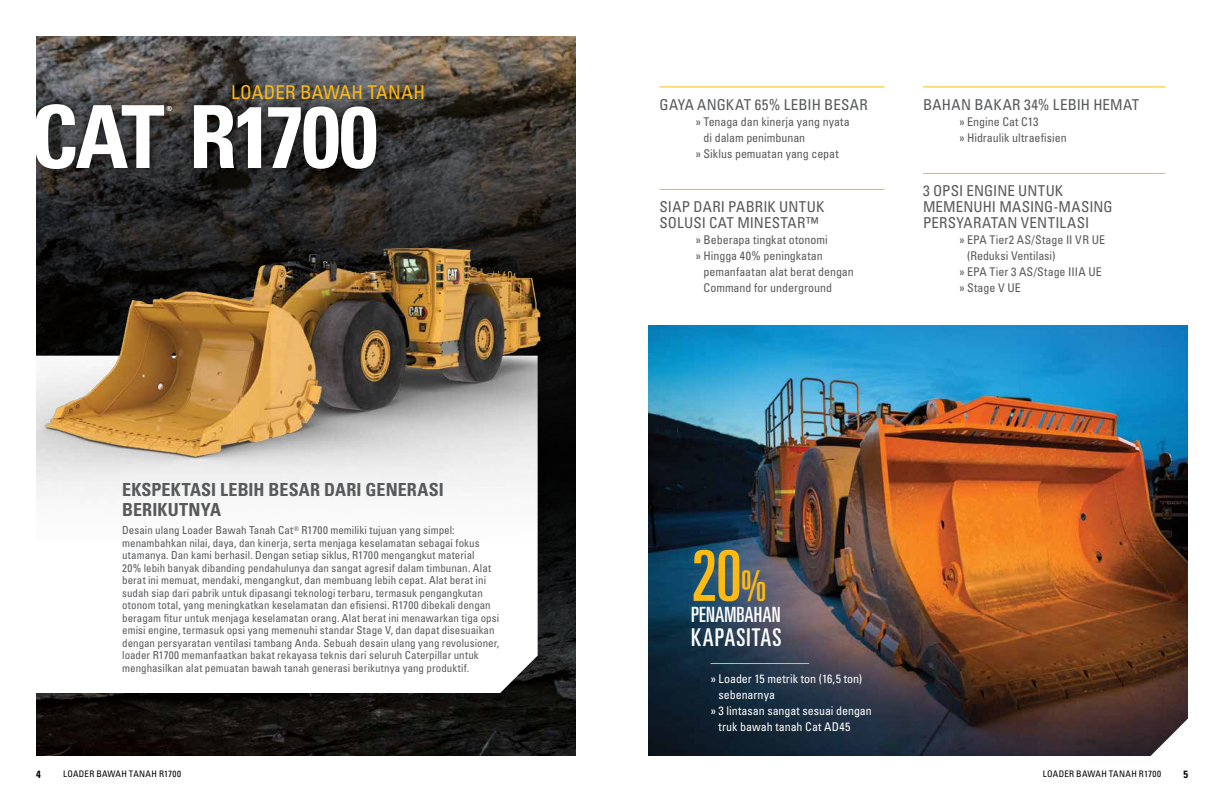
<style>
.page{position:relative;width:1224px;height:792px;background:#fff}
.page>*{position:absolute;margin:0;border:0;box-sizing:border-box;transform-origin:0 0}
.t1{font:700 condensed 87px "Univers LT Std";letter-spacing:-.04em;color:#fff}
.t2{font:ultra-condensed 70.2px "Univers LT Std";color:#fdba12}
.t3{font:ultra-condensed 24.5px "Univers LT Std";letter-spacing:.045em;color:#fff}
.t4{font:ultra-condensed 21px "Univers LT Std";letter-spacing:.01em;color:#fff}
.t5{font:condensed 19px "Univers LT Std";letter-spacing:.015em;color:#fdba12}
.t6{font:700 condensed 18px/20px "Univers LT Std";letter-spacing:.005em;color:#58595b}
.t7{font:condensed 15px/16px "Univers LT Std";letter-spacing:.01em;color:#58595b}
.t8{font:condensed 12px/16px "Univers LT Std";letter-spacing:-.005em;color:#58595b}
.t9{font:condensed 12px "Univers LT Std";color:#fff}
.t10{font:condensed 11px/12.5px "Univers LT Std";color:#58595b}
.t11{font:700 condensed 10.5px "Univers LT Std";color:#000}
.t12{font:condensed 9px "Univers LT Std";letter-spacing:.035em;color:#000}
.t13{font:700 condensed 7px "Univers LT Std";color:#fff}
.s1{font-size:42.3px}
</style>
<div class="page">
<svg style="left:36px;top:547px;width:540px;height:209px;background:#13110f"></svg>
<hr style="left:660px;top:86px;width:225px;height:1px;background:#fdba12">
<hr style="left:660px;top:189px;width:225px;height:1px;background:#fdba12">
<hr style="left:923px;top:86px;width:242px;height:1px;background:#fdba12">
<hr style="left:923px;top:173px;width:242px;height:1px;background:#fdba12">
<svg style="left:36px;top:36px;width:540px;height:159px;background:#514c47"></svg>
<div style="left:15px;top:347px;width:531px;height:354px;background:#000;opacity:.15"></div>
<svg style="left:36px;top:547px;width:502px;height:146px"></svg>
<img style="left:36px;top:195px;width:540px;height:352px">
<div style="left:22px;top:92px;width:367px;height:89px;background:#000;opacity:.75"></div>
<div style="left:0;top:36px;width:36px;height:720px;background:#fff"></div>
<img style="left:648px;top:325px;width:540px;height:431px">
<svg style="left:1148px;top:719px;width:40px;height:37px"></svg>
<hr style="left:711px;top:663px;width:98px;height:1px;background:#fdba12">
<h3 class="t5" style="left:231px;top:80px;width:195px">LOADER BAWAH TANAH</h3>
<h1 class="t1" style="left:30px;top:84px;width:349px">CAT R1700</h1>
<p class="t13" style="left:166px;top:104px;width:7px">®</p>
<h3 class="t6" style="left:122px;top:479px;width:323px">EKSPEKTASI LEBIH BESAR DARI GENERASI<br>BERIKUTNYA</h3>
<p class="t10" style="left:122px;top:524px;width:379px">Desain ulang Loader Bawah Tanah Cat<sup>®</sup> R1700 memiliki tujuan yang simpel: menambahkan nilai, daya, dan kinerja, serta menjaga keselamatan sebagai fokus utamanya. Dan kami berhasil. Dengan setiap siklus, R1700 mengangkut material<br>20% lebih banyak dibanding pendahulunya dan sangat agresif dalam timbunan. Alat berat ini memuat, mendaki, mengangkut, dan membuang lebih cepat. Alat berat ini sudah siap dari pabrik untuk dipasangi teknologi terbaru, termasuk pengangkutan otonom total, yang meningkatkan keselamatan dan efisiensi. R1700 dibekali dengan beragam fitur untuk menjaga keselamatan orang. Alat berat ini menawarkan tiga opsi emisi engine, termasuk opsi yang memenuhi standar Stage V, dan dapat disesuaikan dengan persyaratan ventilasi tambang Anda. Sebuah desain ulang yang revolusioner, loader R1700 memanfaatkan bakat rekayasa teknis dari seluruh Caterpillar untuk menghasilkan alat pemuatan bawah tanah generasi berikutnya yang produktif.</p>
<h3 class="t7" style="left:660px;top:96px;width:210px">GAYA ANGKAT 65% LEBIH BESAR</h3>
<p class="t8" style="left:696px;top:113px;width:156px">» Tenaga dan kinerja yang nyata</p>
<p class="t8" style="left:704px;top:129px;width:103px">di dalam penimbunan</p>
<p class="t8" style="left:696px;top:145px;width:145px">» Siklus pemuatan yang cepat</p>
<h3 class="t7" style="left:660px;top:199px;width:166px">SIAP DARI PABRIK UNTUK<br>SOLUSI CAT MINESTAR™</h3>
<p class="t8" style="left:696px;top:232px;width:134px">» Beberapa tingkat otonomi</p>
<p class="t8" style="left:696px;top:248px;width:129px">» Hingga 40% peningkatan</p>
<p class="t8" style="left:704px;top:264px;width:152px">pemanfaatan alat berat dengan</p>
<p class="t8" style="left:704px;top:280px;width:130px">Command for underground</p>
<h3 class="t7" style="left:923px;top:96px;width:218px">BAHAN BAKAR 34% LEBIH HEMAT</h3>
<p class="t8" style="left:959px;top:113px;width:109px">» Engine Cat C13<br>» Hidraulik ultraefisien</p>
<h3 class="t7" style="left:923px;top:183px;width:191px">3 OPSI ENGINE UNTUK<br>MEMENUHI MASING-MASING<br>PERSYARATAN VENTILASI</h3>
<p class="t8" style="left:959px;top:232px;width:148px">» EPA Tier2 AS/Stage II VR UE</p>
<p class="t8" style="left:967px;top:248px;width:90px">(Reduksi Ventilasi)</p>
<p class="t8" style="left:959px;top:264px;width:144px">» EPA Tier 3 AS/Stage IIIA UE</p>
<p class="t8" style="left:959px;top:280px;width:63px">» Stage V UE</p>
<h2 class="t2" style="left:691px;top:536px;width:77px">20<span class="s1">%</span></h2>
<h3 class="t4" style="left:691px;top:603px;width:91px">PENAMBAHAN</h3>
<h3 class="t3" style="left:691px;top:624px;width:92px">KAPASITAS</h3>
<p class="t9" style="left:711px;top:671px;width:153px">» Loader 15 metrik ton (16,5 ton)</p>
<p class="t9" style="left:719px;top:687px;width:58px">sebenarnya</p>
<p class="t9" style="left:711px;top:703px;width:163px">» 3 lintasan sangat sesuai dengan</p>
<p class="t9" style="left:719px;top:719px;width:134px">truk bawah tanah Cat AD45</p>
<p class="t11" style="left:36px;top:768px;width:6px">4</p>
<p class="t12" style="left:63px;top:768px;width:120px">LOADER BAWAH TANAH R1700</p>
<p class="t12" style="left:1043px;top:768px;width:120px">LOADER BAWAH TANAH R1700</p>
<p class="t11" style="left:1183px;top:768px;width:6px">5</p>
</div>
